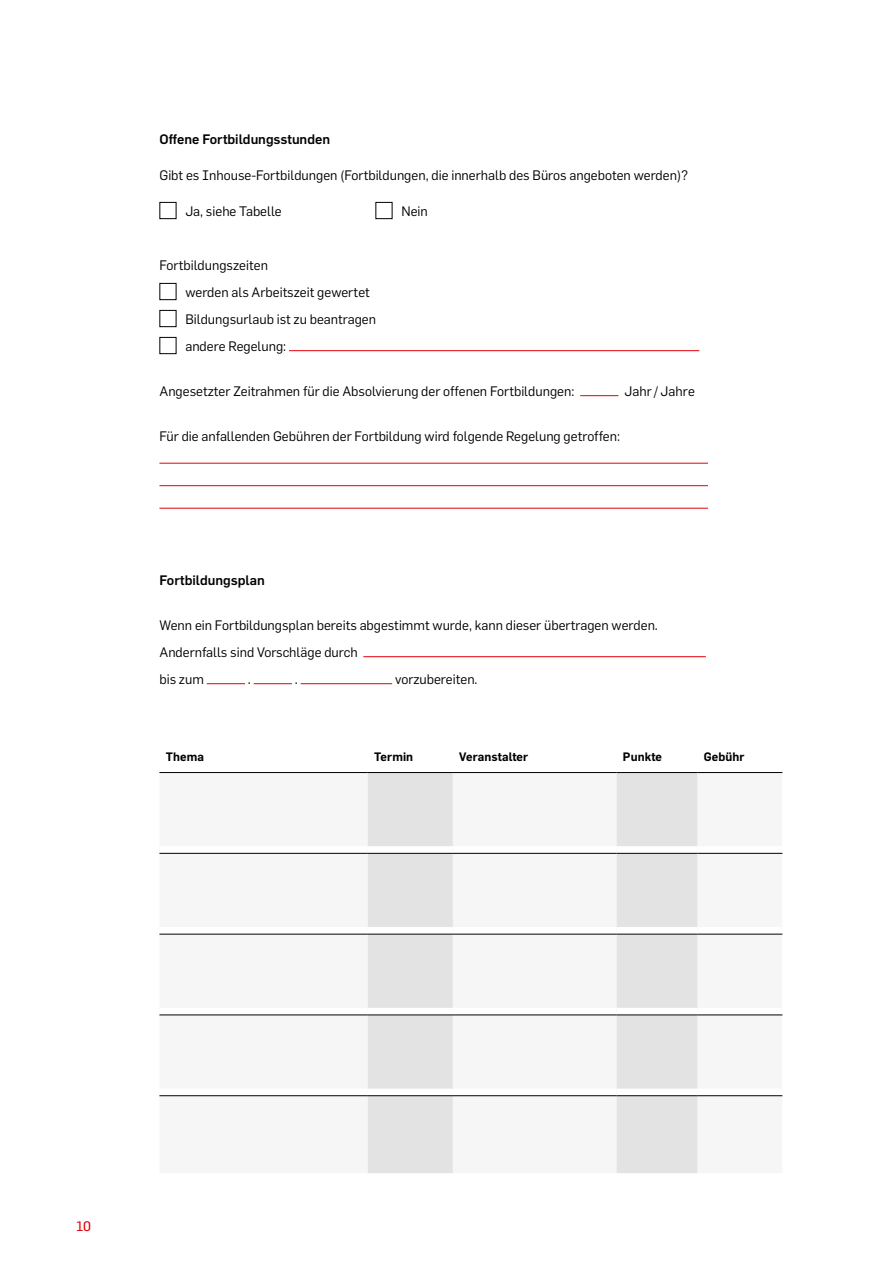
<style>
.page{position:relative;width:893px;height:1263px;background:#fff}
.page>*{position:absolute;margin:0;border:0;box-sizing:border-box;transform-origin:0 0}
.t1{font:13.5px/27px "Flama";color:#000}
.t2{font:500 13.5px "Flama";color:#000}
.t3{font:13.5px "Flama Basic";color:#e3000b}
.t4{font:600 12px "Flama";letter-spacing:.01em;color:#000}
</style>
<div class="page">
<div style="left:159px;top:202px;width:17px;height:17px;border:1px solid #000"></div>
<div style="left:375px;top:202px;width:17px;height:17px;border:1px solid #000"></div>
<div style="left:159px;top:283px;width:17px;height:17px;border:1px solid #000"></div>
<div style="left:159px;top:310px;width:17px;height:17px;border:1px solid #000"></div>
<div style="left:159px;top:337px;width:17px;height:17px;border:1px solid #000"></div>
<hr style="left:289px;top:350px;width:410px;height:1px;background:#e3000b">
<hr style="left:580px;top:395px;width:38px;height:1px;background:#e3000b">
<hr style="left:159px;top:463px;width:549px;height:1px;background:#e3000b">
<hr style="left:159px;top:485px;width:549px;height:1px;background:#e3000b">
<hr style="left:159px;top:508px;width:549px;height:1px;background:#e3000b">
<hr style="left:363px;top:656px;width:343px;height:1px;background:#e3000b">
<hr style="left:207px;top:683px;width:38px;height:1px;background:#e3000b">
<hr style="left:254px;top:683px;width:38px;height:1px;background:#e3000b">
<hr style="left:301px;top:683px;width:91px;height:1px;background:#e3000b">
<div style="left:159px;top:773px;width:623px;height:400px;background:#f6f6f6"></div>
<svg style="left:368px;top:773px;width:329px;height:400px;fill:#e6e6e6"></svg>
<svg style="left:159px;top:846px;width:209px;height:7px"></svg>
<svg style="left:368px;top:846px;width:85px;height:7px"></svg>
<svg style="left:453px;top:846px;width:164px;height:7px"></svg>
<svg style="left:617px;top:846px;width:80px;height:7px"></svg>
<svg style="left:697px;top:846px;width:85px;height:7px"></svg>
<div style="left:159px;top:927px;width:209px;height:7px;background:#fff"></div>
<div style="left:368px;top:927px;width:85px;height:7px;background:#fff"></div>
<div style="left:453px;top:927px;width:164px;height:7px;background:#fff"></div>
<div style="left:617px;top:927px;width:80px;height:7px;background:#fff"></div>
<div style="left:697px;top:927px;width:85px;height:7px;background:#fff"></div>
<div style="left:159px;top:1008px;width:209px;height:7px;background:#fff"></div>
<div style="left:368px;top:1008px;width:85px;height:7px;background:#fff"></div>
<div style="left:453px;top:1008px;width:164px;height:7px;background:#fff"></div>
<div style="left:617px;top:1008px;width:80px;height:7px;background:#fff"></div>
<div style="left:697px;top:1008px;width:85px;height:7px;background:#fff"></div>
<div style="left:159px;top:1088px;width:209px;height:8px;background:#fff"></div>
<div style="left:368px;top:1088px;width:85px;height:8px;background:#fff"></div>
<div style="left:453px;top:1088px;width:164px;height:8px;background:#fff"></div>
<div style="left:617px;top:1088px;width:80px;height:8px;background:#fff"></div>
<div style="left:697px;top:1088px;width:85px;height:8px;background:#fff"></div>
<hr style="left:159px;top:853px;width:209px;height:1px;background:#000">
<hr style="left:368px;top:853px;width:85px;height:1px;background:#000">
<hr style="left:453px;top:853px;width:164px;height:1px;background:#000">
<hr style="left:617px;top:853px;width:80px;height:1px;background:#000">
<hr style="left:697px;top:853px;width:85px;height:1px;background:#000">
<hr style="left:159px;top:934px;width:209px;height:1px;background:#000">
<hr style="left:368px;top:934px;width:85px;height:1px;background:#000">
<hr style="left:453px;top:934px;width:164px;height:1px;background:#000">
<hr style="left:617px;top:934px;width:80px;height:1px;background:#000">
<hr style="left:697px;top:934px;width:85px;height:1px;background:#000">
<hr style="left:159px;top:1014px;width:209px;height:1px;background:#000">
<hr style="left:368px;top:1014px;width:85px;height:1px;background:#000">
<hr style="left:453px;top:1014px;width:164px;height:1px;background:#000">
<hr style="left:617px;top:1014px;width:80px;height:1px;background:#000">
<hr style="left:697px;top:1014px;width:85px;height:1px;background:#000">
<hr style="left:159px;top:1095px;width:209px;height:1px;background:#000">
<hr style="left:368px;top:1095px;width:85px;height:1px;background:#000">
<hr style="left:453px;top:1095px;width:164px;height:1px;background:#000">
<hr style="left:617px;top:1095px;width:80px;height:1px;background:#000">
<hr style="left:697px;top:1095px;width:85px;height:1px;background:#000">
<hr style="left:159px;top:772px;width:209px;height:1px;background:#000">
<hr style="left:368px;top:772px;width:85px;height:1px;background:#000">
<hr style="left:453px;top:772px;width:164px;height:1px;background:#000">
<hr style="left:617px;top:772px;width:80px;height:1px;background:#000">
<hr style="left:697px;top:772px;width:85px;height:1px;background:#000">
<p class="t2" style="left:159px;top:129px;width:172px">Offene Fortbildungsstunden</p>
<p class="t1" style="left:159px;top:161px;width:530px">Gibt es Inhouse-Fortbildungen (Fortbildungen, die innerhalb des Büros angeboten werden)?</p>
<p class="t1" style="left:185px;top:197px;width:98px">Ja, siehe Tabelle</p>
<p class="t1" style="left:401px;top:197px;width:28px">Nein</p>
<p class="t1" style="left:185px;top:251px;width:192px;text-indent:-26px">Fortbildungszeiten<br>werden als Arbeitszeit gewertet<br>Bildungsurlaub ist zu beantragen andere Regelung:</p>
<p class="t1" style="left:159px;top:377px;width:416px">Angesetzter Zeitrahmen für die Absolvierung der offenen Fortbildungen:</p>
<p class="t1" style="left:624px;top:377px;width:72px">Jahr/Jahre</p>
<p class="t1" style="left:159px;top:422px;width:462px">Für die anfallenden Gebühren der Fortbildung wird folgende Regelung getroffen:</p>
<p class="t2" style="left:159px;top:570px;width:107px">Fortbildungsplan</p>
<p class="t1" style="left:159px;top:611px;width:500px">Wenn ein Fortbildungsplan bereits abgestimmt wurde, kann dieser übertragen werden.<br>Andernfalls sind Vorschläge durch<br>bis zum</p>
<p class="t1" style="left:248px;top:665px;width:4px">.</p>
<p class="t1" style="left:295px;top:665px;width:4px">.</p>
<p class="t1" style="left:395px;top:665px;width:84px">vorzubereiten.</p>
<p class="t4" style="left:166px;top:747px;width:40px">Thema</p>
<p class="t4" style="left:374px;top:747px;width:40px">Termin</p>
<p class="t4" style="left:459px;top:747px;width:70px">Veranstalter</p>
<p class="t4" style="left:623px;top:747px;width:41px">Punkte</p>
<p class="t4" style="left:704px;top:747px;width:42px">Gebühr</p>
<p class="t3" style="left:77px;top:1216px;width:16px">10</p>
</div>
